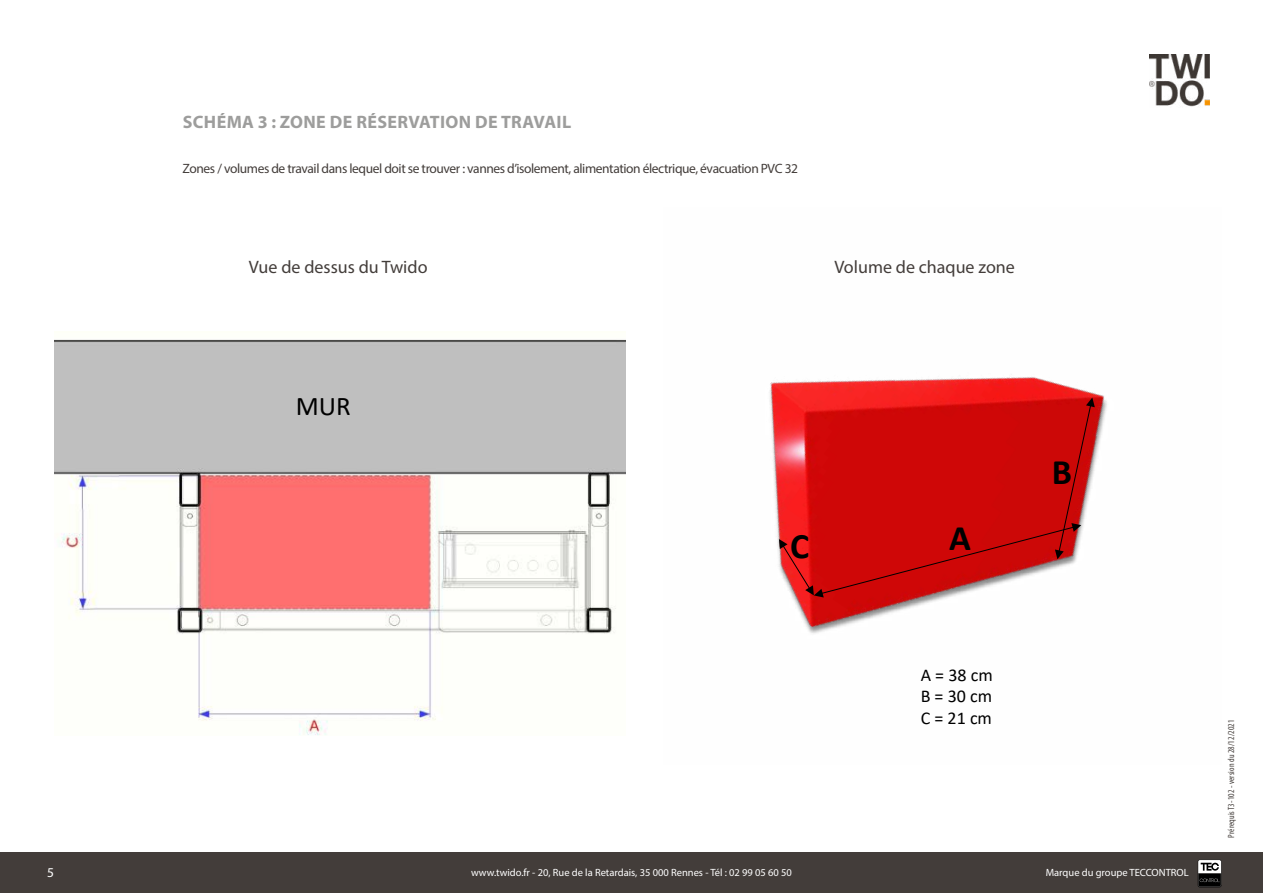
<style>
.page{position:relative;width:1263px;height:893px;background:#fff}
.page>*{position:absolute;margin:0;border:0;box-sizing:border-box;transform-origin:0 0}
.t1{font:700 36px "Calibri";color:#000}
.t2{font:27px "Calibri";color:#000}
.t3{font:18px "Myriad Pro";color:#433d3a}
.t4{font:700 18px "Myriad Pro";letter-spacing:.02em;color:#9d9d9c}
.t5{font:18px/21.6px "Calibri";color:#000;text-align:justify}
.t6{font:13.5px "Myriad Pro";letter-spacing:-.03em;color:#433d3a}
.t7{font:13.5px "Myriad Pro";color:#fff}
.t8{font:10.5px "Myriad Pro";color:#fff}
.t9{font:condensed 9px "Myriad Pro";letter-spacing:.01em;color:#433d3a}
</style>
<div class="page">
<div style="left:0;top:853px;width:1263px;height:40px;background:#433d3a"></div>
<svg style="left:1198px;top:860px;width:23px;height:27px"></svg>
<img style="left:769px;top:377px;width:338px;height:257px">
<svg style="left:779px;top:397px;width:316px;height:200px;background:#d21f1f"></svg>
<img style="left:1149px;top:54px;width:60px;height:53px">
<img style="left:54px;top:339px;width:571px;height:396px">
<p class="t7" style="left:47px;top:864px;width:8px">5</p>
<h3 class="t4" style="left:183px;top:110px;width:390px">SCHÉMA 3 : ZONE DE RÉSERVATION DE TRAVAIL</h3>
<p class="t6" style="left:183px;top:160px;width:617px">Zones / volumes de travail dans lequel doit se trouver : vannes d’isolement, alimentation électrique, évacuation PVC 32</p>
<h3 class="t3" style="left:249px;top:256px;width:180px">Vue de dessus du Twido</h3>
<h3 class="t3" style="left:834px;top:256px;width:182px">Volume de chaque zone</h3>
<h2 class="t2" style="left:296px;top:387px;width:56px">MUR</h2>
<h1 class="t1" style="left:790px;top:520px;width:21px">C</h1>
<h1 class="t1" style="left:949px;top:512px;width:23px">A</h1>
<h1 class="t1" style="left:1052px;top:447px;width:22px">B</h1>
<h3 class="t5" style="left:921px;top:663px;width:74px">A = 38 cm B = 30 cm C = 21 cm</h3>
<p class="t8" style="left:471px;top:866px;width:322px">www.twido.fr - 20, Rue de la Retardais, 35 000 Rennes - Tél : 02 99 05 60 50</p>
<p class="t8" style="left:1046px;top:866px;width:145px">Marque du groupe TECCONTROL</p>
<p class="t9" style="left:1226px;top:837px;width:119px;rotate:-90deg">Prérequis T3-102 - version du 28/12/2021</p>
</div>
